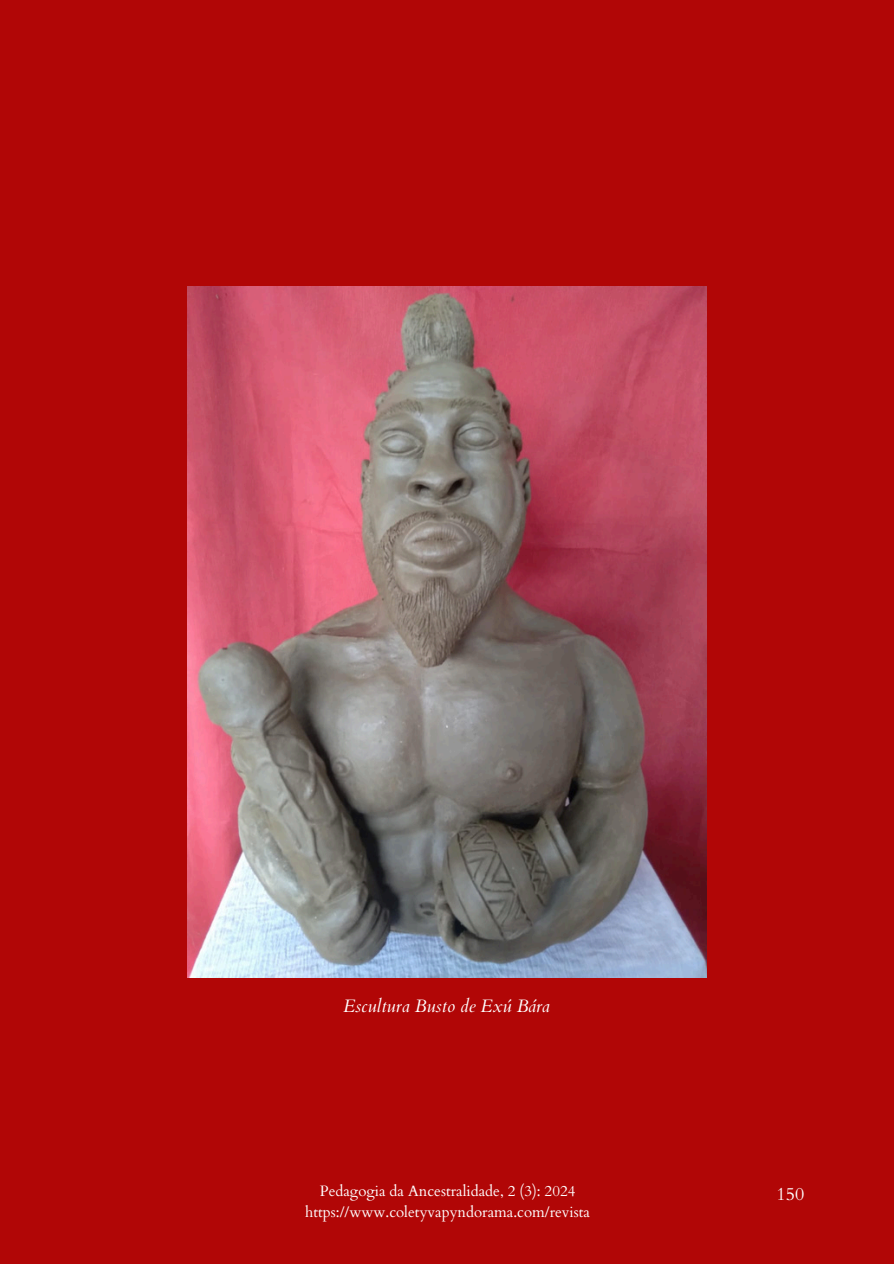
<style>
.page{position:relative;width:894px;height:1264px;background:#fff}
.page>*{position:absolute;margin:0;border:0;box-sizing:border-box;transform-origin:0 0}
.t1{font:italic 18px "Cardo";color:#fff}
.t2{font:18px "Cardo";color:#fff}
.t3{font:15px "Cardo";color:#fff}
</style>
<div class="page">
<div style="left:0;top:0;width:893px;height:1263px;background:#b10606"></div>
<img style="left:187px;top:286px;width:519px;height:691px">
<p class="t1" style="left:343px;top:994px;width:208px">Escultura Busto de Exú Bára</p>
<h1 class="t3" style="left:320px;top:1181px;width:257px">Pedagogia da Ancestralidade, 2 (3): 2024</h1>
<p class="t2" style="left:776px;top:1181px;width:29px">150</p>
<h1 class="t3" style="left:305px;top:1201px;width:286px">https://www.coletyvapyndorama.com/revista</h1>
</div>
